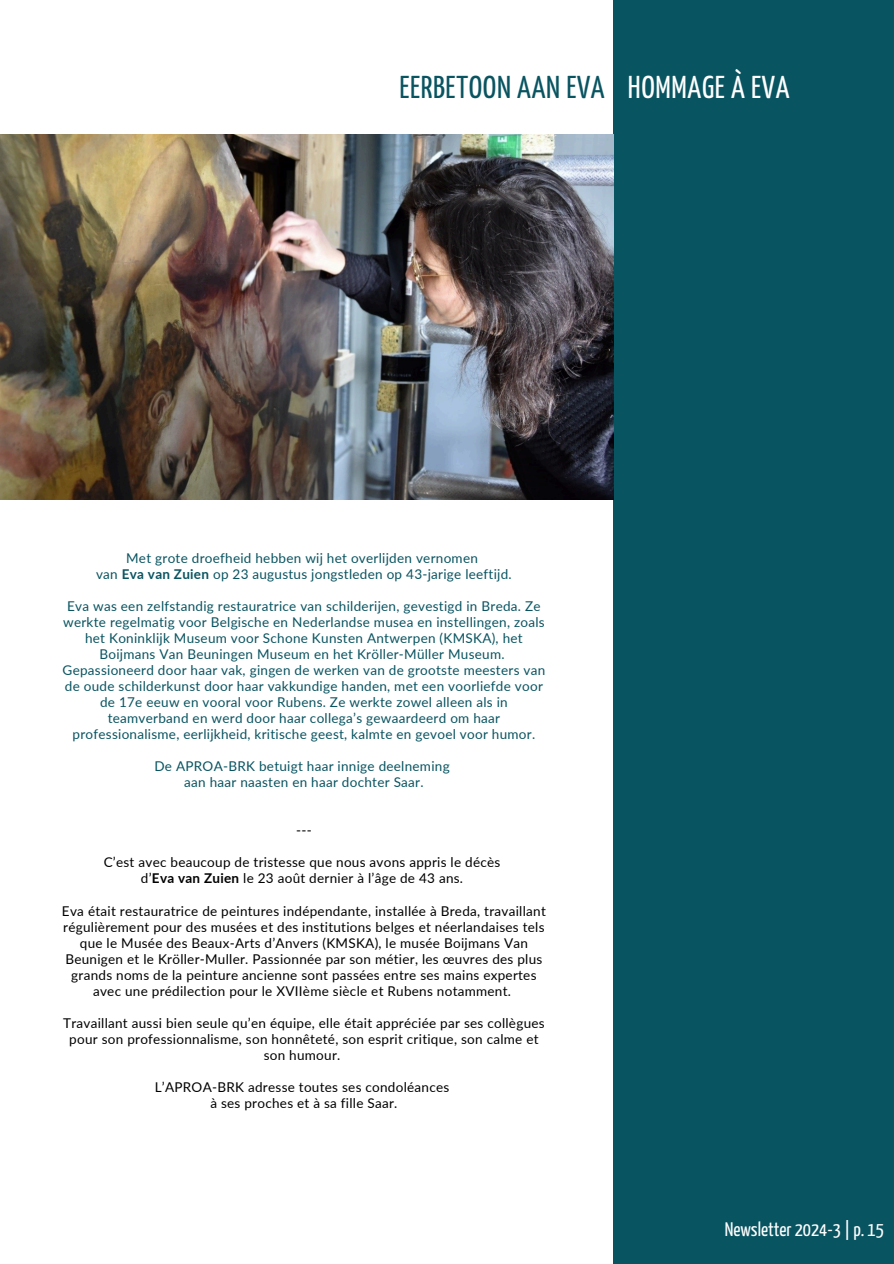
<style>
.page{position:relative;width:894px;height:1264px;background:#fff}
.page>*{position:absolute;margin:0;border:0;box-sizing:border-box;transform-origin:0 0}
.t1{font:31.5px "Yanone Kaffeesatz";letter-spacing:.02em;color:#095461}
.t2{font:19.5px "Yanone Kaffeesatz";color:#fff}
.t3{font:13.5px/16px "Lato";letter-spacing:.02em;color:#095461;text-align:center}
.t4{font:13.5px/16px "Lato";letter-spacing:.02em;color:#000;text-align:center}
.s1{color:#fff}
.s2{font-weight:700}
</style>
<div class="page">
<div style="left:613px;top:0;width:280px;height:1263px;background:#095461"></div>
<img style="left:0;top:134px;width:613px;height:365px">
<h1 class="t1" style="left:399px;top:64px;width:391px">EERBETOON AAN EVA <span class="s1">HOMMAGE À EVA</span></h1>
<p class="t3" style="left:96px;top:550px;width:417px">Met grote droefheid hebben wij het overlijden vernomen<br>van <span class="s2">Eva van Zuien</span> op 23 augustus jongstleden op 43-jarige leeftijd.</p>
<p class="t3" style="left:62px;top:598px;width:484px">Eva was een zelfstandig restauratrice van schilderijen, gevestigd in Breda. Ze werkte regelmatig voor Belgische en Nederlandse musea en instellingen, zoals het Koninklijk Museum voor Schone Kunsten Antwerpen (KMSKA), het Boijmans Van Beuningen Museum en het Kröller-Müller Museum.<br>Gepassioneerd door haar vak, gingen de werken van de grootste meesters van de oude schilderkunst door haar vakkundige handen, met een voorliefde voor de 17e eeuw en vooral voor Rubens. Ze werkte zowel alleen als in teamverband en werd door haar collega’s gewaardeerd om haar professionalisme, eerlijkheid, kritische geest, kalmte en gevoel voor humor.</p>
<p class="t3" style="left:154px;top:758px;width:297px">De APROA-BRK betuigt haar innige deelneming aan haar naasten en haar dochter Saar.</p>
<p class="t4" style="left:296px;top:822px;width:17px">---</p>
<p class="t4" style="left:104px;top:854px;width:398px">C’est avec beaucoup de tristesse que nous avons appris le décès d’<span class="s2">Eva van Zuien</span> le 23 août dernier à l’âge de 43 ans.</p>
<p class="t4" style="left:62px;top:902px;width:485px">Eva était restauratrice de peintures indépendante, installée à Breda, travaillant régulièrement pour des musées et des institutions belges et néerlandaises tels que le Musée des Beaux-Arts d’Anvers (KMSKA), le musée Boijmans Van Beunigen et le Kröller-Muller. Passionnée par son métier, les œuvres des plus grands noms de la peinture ancienne sont passées entre ses mains expertes avec une prédilection pour le XVIIème siècle et Rubens notamment.</p>
<p class="t4" style="left:63px;top:1014px;width:483px">Travaillant aussi bien seule qu’en équipe, elle était appréciée par ses collègues pour son professionnalisme, son honnêteté, son esprit critique, son calme et son humour.</p>
<p class="t4" style="left:155px;top:1078px;width:296px">L’APROA-BRK adresse toutes ses condoléances à ses proches et à sa fille Saar.</p>
<h2 class="t2" style="left:724px;top:1215px;width:161px">Newsletter 2024-3 | p. 15</h2>
</div>
